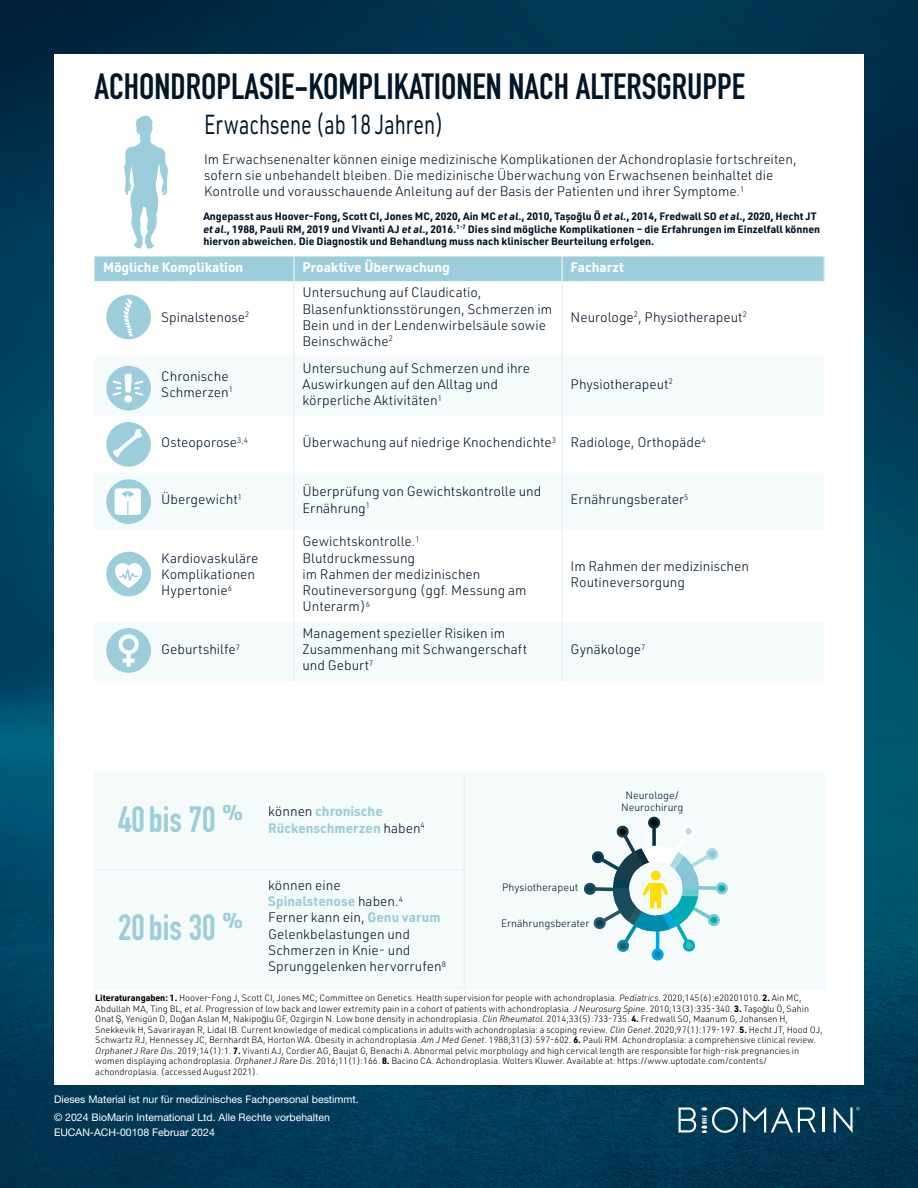
<style>
.page{position:relative;width:918px;height:1188px;background:#fff}
.page>*{position:absolute;margin:0;border:0;box-sizing:border-box;transform-origin:0 0}
.t1{font:700 36px "DIN Condensed";color:#001528}
.t2{font:700 36px "DIN Condensed";color:#9bceda}
.t3{font:27px "URWDIN";color:#001528;scale:.73 1}
.t4{font:300 13.5px/16.2px "URWDIN";color:#001528}
.t5{font:700 13.5px "URWDIN";color:#fff}
.t6{font:700 13.5px/16.2px "URWDIN";color:#9bceda}
.t7{font:700 10.5px/12.6px "URWDIN";color:#001528}
.t8{font:10.5px/15px "Helvetica Neue LT Pro";color:#fff}
.t9{font:300 10.5px/12px "URWDIN";color:#001528;text-align:center}
.t10{font:300 9px/10.5px "URWDIN";color:#000}
.s1{font-style:italic}
.s2{font-weight:300;color:#001528}
.s3{font-weight:700;color:#9bceda}
.s4{font-weight:700}
.s5{font-family:"Helvetica Neue LT Pro"}
</style>
<div class="page">
<img style="left:0;top:0;width:918px;height:1188px">
<div style="left:54px;top:54px;width:810px;height:1030px;background:#fff"></div>
<hr style="left:823px;top:1107px;width:2px;height:25px;background:#fff">
<svg style="left:834px;top:1107px;width:26px;height:26px"></svg>
<svg style="left:679px;top:1107px;width:137px;height:26px;background:#3d687d"></svg>
<svg style="left:124px;top:115px;width:44px;height:134px"></svg>
<div style="left:94px;top:256px;width:731px;height:25px;background:#9bceda"></div>
<hr style="left:293px;top:281px;width:2px;height:76px;background:#e7f3f6">
<hr style="left:561px;top:281px;width:2px;height:76px;background:#e7f3f6">
<hr style="left:293px;top:357px;width:2px;height:59px;background:#e7f3f6">
<hr style="left:561px;top:357px;width:2px;height:59px;background:#e7f3f6">
<hr style="left:293px;top:416px;width:2px;height:57px;background:#e7f3f6">
<hr style="left:561px;top:416px;width:2px;height:57px;background:#e7f3f6">
<hr style="left:293px;top:473px;width:2px;height:57px;background:#e7f3f6">
<hr style="left:561px;top:473px;width:2px;height:57px;background:#e7f3f6">
<hr style="left:293px;top:530px;width:2px;height:92px;background:#e7f3f6">
<hr style="left:561px;top:530px;width:2px;height:92px;background:#e7f3f6">
<hr style="left:293px;top:622px;width:2px;height:59px;background:#e7f3f6">
<hr style="left:561px;top:622px;width:2px;height:59px;background:#e7f3f6">
<div style="left:106px;top:295px;width:45px;height:44px;background:#9bceda;border-radius:50%"></div>
<svg style="left:123px;top:298px;width:10px;height:38px"></svg>
<div style="left:106px;top:366px;width:45px;height:45px;background:#9bceda;border-radius:50%"></div>
<svg style="left:113px;top:374px;width:30px;height:29px"></svg>
<div style="left:106px;top:422px;width:45px;height:45px;background:#9bceda;border-radius:50%"></div>
<svg style="left:113px;top:429px;width:29px;height:28px"></svg>
<div style="left:106px;top:479px;width:45px;height:45px;background:#9bceda;border-radius:50%"></div>
<svg style="left:114px;top:488px;width:27px;height:27px"></svg>
<div style="left:106px;top:628px;width:45px;height:45px;background:#9bceda;border-radius:50%"></div>
<svg style="left:118px;top:634px;width:21px;height:33px"></svg>
<div style="left:106px;top:552px;width:45px;height:44px;background:#9bceda;border-radius:50%"></div>
<svg style="left:115px;top:563px;width:28px;height:25px"></svg>
<div style="left:94px;top:771px;width:731px;height:218px;background:#f5fafb"></div>
<hr style="left:463px;top:772px;width:2px;height:217px;background:#9bceda">
<hr style="left:95px;top:869px;width:369px;height:2px;background:#9bceda">
<svg style="left:584px;top:817px;width:144px;height:144px"></svg>
<h1 class="t1" style="left:94px;top:63px;width:652px">ACHONDROPLASIE-KOMPLIKATIONEN NACH ALTERSGRUPPE</h1>
<h2 class="t3" style="left:204px;top:107px;width:330px">Erwachsene (ab 18 Jahren)</h2>
<p class="t4" style="left:204px;top:150px;width:594px">Im Erwachsenenalter können einige medizinische Komplikationen der Achondroplasie fortschreiten, sofern sie unbehandelt bleiben. Die medizinische Überwachung von Erwachsenen beinhaltet die<br>Kontrolle und vorausschauende Anleitung auf der Basis der Patienten und ihrer Symptome.<sup>1</sup></p>
<p class="t7" style="left:203px;top:210px;width:618px">Angepasst aus Hoover-Fong, Scott CI, Jones MC, 2020, Ain MC <span class="s1">et al</span>., 2010, Taşoğlu Ö <span class="s1">et al</span>., 2014, Fredwall SO <span class="s1">et al</span>., 2020, Hecht JT <span class="s1">et al</span>., 1988, Pauli RM, 2019 und Vivanti AJ <span class="s1">et al</span>., 2016.<sup>1-7</sup> Dies sind mögliche Komplikationen – die Erfahrungen im Einzelfall können hiervon abweichen. Die Diagnostik und Behandlung muss nach klinischer Beurteilung erfolgen.</p>
<h3 class="t5" style="left:103px;top:258px;width:142px">Mögliche Komplikation</h3>
<h3 class="t5" style="left:303px;top:258px;width:149px">Proaktive Überwachung</h3>
<h3 class="t5" style="left:571px;top:258px;width:55px">Facharzt</h3>
<h3 class="t4" style="left:161px;top:308px;width:90px">Spinalstenose<sup>2</sup></h3>
<h3 class="t4" style="left:303px;top:284px;width:251px">Untersuchung auf Claudicatio,<br>Blasenfunktionsstörungen, Schmerzen im<br>Bein und in der Lendenwirbelsäule sowie<br>Beinschwäche<sup>2</sup></h3>
<h3 class="t4" style="left:571px;top:308px;width:178px">Neurologe<sup>2</sup>, Physiotherapeut<sup>2</sup></h3>
<h3 class="t4" style="left:161px;top:367px;width:73px">Chronische<br>Schmerzen<sup>1</sup></h3>
<h3 class="t4" style="left:303px;top:359px;width:229px">Untersuchung auf Schmerzen und ihre<br>Auswirkungen auf den Alltag und körperliche Aktivitäten<sup>1</sup></h3>
<h3 class="t4" style="left:571px;top:376px;width:104px">Physiotherapeut<sup>2</sup></h3>
<h3 class="t4" style="left:161px;top:434px;width:88px">Osteoporose<sup>3,4</sup></h3>
<h3 class="t4" style="left:303px;top:434px;width:405px">Überwachung auf niedrige Knochendichte<sup>3</sup> Radiologe, Orthopäde<sup>4</sup></h3>
<h3 class="t4" style="left:161px;top:491px;width:82px">Übergewicht<sup>1</sup></h3>
<h3 class="t4" style="left:303px;top:483px;width:240px">Überprüfung von Gewichtskontrolle und<br>Ernährung<sup>1</sup></h3>
<h3 class="t4" style="left:571px;top:491px;width:119px">Ernährungsberater<sup>5</sup></h3>
<h3 class="t4" style="left:161px;top:549px;width:99px">Kardiovaskuläre<br>Komplikationen<br>Hypertonie<sup>6</sup></h3>
<h3 class="t4" style="left:303px;top:533px;width:225px">Gewichtskontrolle.<sup>1<br></sup>Blutdruckmessung<br>im Rahmen der medizinischen<br>Routineversorgung (ggf. Messung am<br>Unterarm)<sup>6</sup></h3>
<h3 class="t4" style="left:571px;top:557px;width:180px">Im Rahmen der medizinischen<br>Routineversorgung</h3>
<h3 class="t4" style="left:161px;top:641px;width:80px">Geburtshilfe<sup>7</sup></h3>
<h3 class="t4" style="left:303px;top:625px;width:226px">Management spezieller Risiken im<br>Zusammenhang mit Schwangerschaft und Geburt<sup>7</sup></h3>
<h3 class="t4" style="left:571px;top:641px;width:76px">Gynäkologe<sup>7</sup></h3>
<h1 class="t2" style="left:118px;top:795px;width:126px">40bis 70 <sup>%</sup></h1>
<h1 class="t2" style="left:118px;top:903px;width:126px">20bis 30 <sup>%</sup></h1>
<h3 class="t6" style="left:268px;top:803px;width:158px"><span class="s2">können</span> chronische<br>Rückenschmerzen <span class="s2">haben</span><sup>4</sup></h3>
<h3 class="t4" style="left:268px;top:877px;width:179px">können eine<br><span class="s3">Spinalstenose</span> haben.<sup>4<br></sup>Ferner kann ein, <span class="s3">Genu varum<br></span>Gelenkbelastungen und<br>Schmerzen in Knie- und<br>Sprunggelenken hervorrufen<sup>8</sup></h3>
<p class="t9" style="left:502px;top:881px;width:78px">Physiotherapeut</p>
<p class="t9" style="left:501px;top:917px;width:90px">Ernährungsberater</p>
<p class="t9" style="left:621px;top:789px;width:64px">Neurologe/<br>Neurochirurg</p>
<p class="t10" style="left:95px;top:993px;width:729px"><span class="s4">Literaturangaben: 1.</span> Hoover-Fong J, Scott CI, Jones MC; Committee on Genetics. Health supervision for people with achondroplasia. <span class="s1">Pediatrics</span>. 2020;145(6):e20201010. <span class="s4">2.</span> Ain MC, Abdullah MA, Ting BL, <span class="s1">et al</span>. Progression of low back and lower extremity pain in a cohort of patients with achondroplasia. <span class="s1">J Neurosurg Spine</span>. 2010;13(3):335-340. <span class="s4">3.</span> Ta<span class="s5">ş</span>o<span class="s5">ğ</span>lu Ö, Sahin Onat <span class="s5">Ş</span>, Yenigün D, Do<span class="s5">ğ</span>an Aslan M, Nakipo<span class="s5">ğ</span>lu GF, Ozgirgin N. Low bone density in achondroplasia. <span class="s1">Clin Rheumatol</span>. 2014;33(5):733-735. <span class="s4">4.</span> Fredwall SO, Maanum G, Johansen H, Snekkevik H, Savarirayan R, Lidal IB. Current knowledge of medical complications in adults with achondroplasia: a scoping review. <span class="s1">Clin Genet</span>. 2020;97(1):179-197. <span class="s4">5.</span> Hecht JT, Hood OJ, Schwartz RJ, Hennessey JC, Bernhardt BA, Horton WA. Obesity in achondroplasia. <span class="s1">Am J Med Genet</span>. 1988;31(3):597-602. <span class="s4">6.</span> Pauli RM. Achondroplasia: a comprehensive clinical review.<br><span class="s1">Orphanet J Rare Dis</span>. 2019;14(1):1. <span class="s4">7.</span> Vivanti AJ, Cordier AG, Baujat G, Benachi A. Abnormal pelvic morphology and high cervical length are responsible for high-risk pregnancies in women displaying achondroplasia. <span class="s1">Orphanet J Rare Dis</span>. 2016;11(1):166. <span class="s4">8.</span> Bacino CA. Achondroplasia. Wolters Kluwer. Available at: https://www.uptodate.com/contents/ achondroplasia. (accessed August 2021).</p>
<p class="t8" style="left:54px;top:1091px;width:306px">Dieses Material ist nur für medizinisches Fachpersonal bestimmt.</p>
<p class="t8" style="left:54px;top:1109px;width:278px">© 2024 BioMarin International Ltd. Alle Rechte vorbehalten<br>EUCAN-ACH-00108 Februar 2024</p>
</div>
